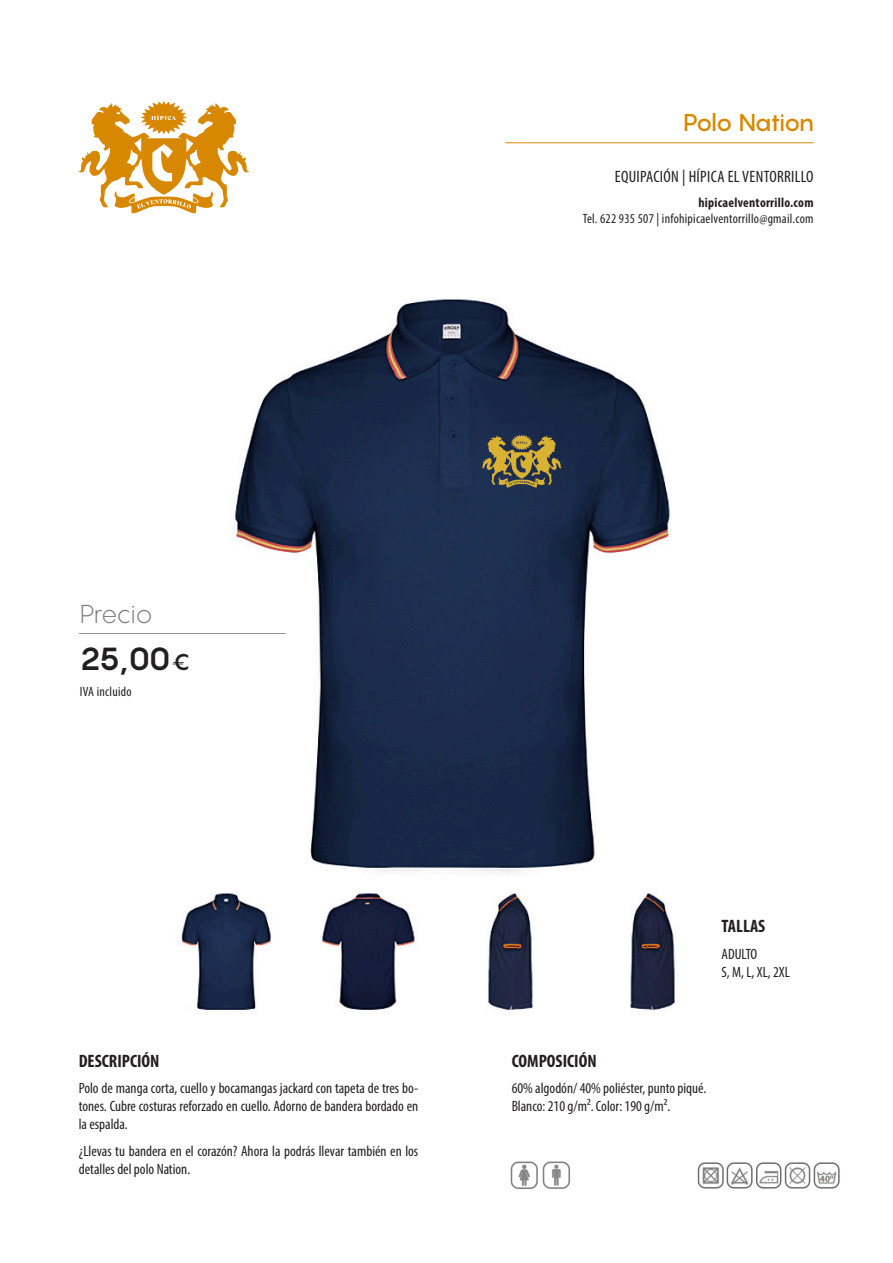
<style>
.page{position:relative;width:893px;height:1263px;background:#fff}
.page>*{position:absolute;margin:0;border:0;box-sizing:border-box;transform-origin:0 0}
.t1{font:700 31.5px "Pangram";color:#231f20}
.t2{font:300 25.5px "Pangram";letter-spacing:-.055em;color:#76787b}
.t3{font:500 24px "Pangram";letter-spacing:-.055em;color:#d78800}
.t4{font:700 condensed 18px "Myriad Pro";color:#231f20}
.t5{font:condensed 16.5px "Myriad Pro";letter-spacing:.02em;color:#231f20}
.t6{font:condensed 15px/18px "Myriad Pro";color:#231f20;text-align:justify}
.t7{font:condensed 13.5px "Myriad Pro";letter-spacing:.02em;color:#231f20}
.t8{font:700 condensed 13.5px "Myriad Pro";letter-spacing:.02em;color:#231f20}
.s1{font-size:22.5px}
</style>
<div class="page">
<img style="left:181px;top:299px;width:495px;height:711px">
<svg style="left:481px;top:435px;width:81px;height:53px"></svg>
<img style="left:697px;top:1162px;width:143px;height:27px">
<svg style="left:78px;top:101px;width:171px;height:113px"></svg>
<hr style="left:506px;top:142px;width:307px;height:1px;background:#d78800">
<hr style="left:79px;top:633px;width:206px;height:1px;background:#939598">
<img style="left:510px;top:1161px;width:28px;height:28px">
<img style="left:542px;top:1161px;width:28px;height:28px">
<p class="t3" style="left:683px;top:107px;width:132px">Polo Nation</p>
<p class="t5" style="left:615px;top:167px;width:200px">EQUIPACIÓN | HÍPICA EL VENTORRILLO</p>
<p class="t8" style="left:698px;top:194px;width:117px">hipicaelventorrillo.com</p>
<p class="t7" style="left:583px;top:210px;width:232px">Tel. 622 935 507 | infohipicaelventorrillo@gmail.com</p>
<p class="t2" style="left:80px;top:597px;width:75px">Precio</p>
<p class="t1" style="left:80px;top:638px;width:112px">25,00<span class="s1">€</span></p>
<p class="t7" style="left:80px;top:683px;width:53px">IVA incluido</p>
<p class="t4" style="left:79px;top:1049px;width:82px">DESCRIPCIÓN</p>
<p class="t6" style="left:79px;top:1079px;width:341px">Polo de manga corta, cuello y bocamangas jackard con tapeta de tres bo&shy;tones. Cubre costuras reforzado en cuello. Adorno de bandera bordado en la espalda.</p>
<p class="t6" style="left:79px;top:1141px;width:341px">¿Llevas tu bandera en el corazón? Ahora la podrás llevar también en los detalles del polo Nation.</p>
<p class="t4" style="left:721px;top:915px;width:45px">TALLAS</p>
<p class="t6" style="left:721px;top:944px;width:37px">ADULTO</p>
<p class="t6" style="left:721px;top:962px;width:70px">S, M, L, XL, 2XL</p>
<p class="t4" style="left:512px;top:1049px;width:86px">COMPOSICIÓN</p>
<p class="t6" style="left:512px;top:1079px;width:196px">60% algodón/ 40% poliéster, punto piqué.</p>
<p class="t6" style="left:512px;top:1097px;width:160px">Blanco: 210 g/m². Color: 190 g/m².</p>
</div>
